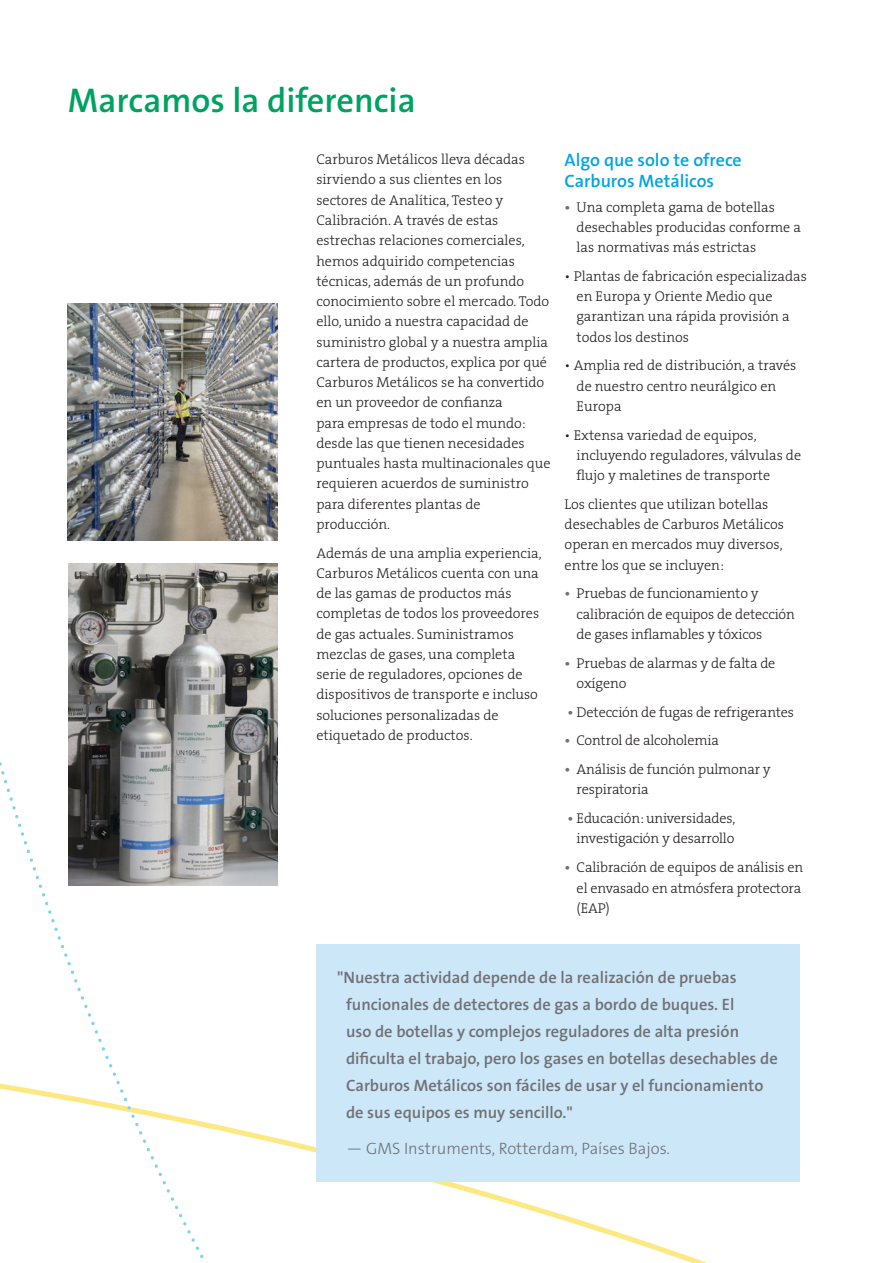
<style>
.page{position:relative;width:893px;height:1263px;background:#fff}
.page>*{position:absolute;margin:0;border:0;box-sizing:border-box;transform-origin:0 0}
.t1{font:600 34.5px "The Sans LF";color:#00a261}
.Body_copy{font:600 18px "The Sans LF";color:#00a5e3}
.t2{font:600 16.5px/27px "The Sans LF";color:#717074}
.t3{font:300 16.5px "The Sans LF";color:#717074}
.Body_copy-2{font:14.25px/20.2px "The Serif LP3 Lig";color:#231f20}
.s1{font-family:"The Serif LP6 Se Bld";color:#717074}
</style>
<div class="page">
<svg style="left:431px;top:1025px;width:369px;height:238px"></svg>
<svg style="left:0;top:619px;width:431px;height:644px"></svg>
<img style="left:68px;top:563px;width:209px;height:323px">
<div style="left:316px;top:944px;width:483px;height:237px;background:#cbe7f8"></div>
<img style="left:68px;top:303px;width:209px;height:237px">
<p class="t1" style="left:68px;top:79px;width:349px">Marcamos la diferencia</p>
<p class="Body_copy-2" style="left:316px;top:149px;width:236px">Carburos Metálicos lleva décadas sirviendo a sus clientes en los sectores de Analítica, Testeo y<br>Calibración. A través de estas estrechas relaciones comerciales, hemos adquirido competencias técnicas, además de un profundo conocimiento sobre el mercado. Todo ello, unido a nuestra capacidad de suministro global y a nuestra amplia cartera de productos, explica por qué<br>Carburos Metálicos se ha convertido en un proveedor de confianza<br>para empresas de todo el mundo: desde las que tienen necesidades puntuales hasta multinacionales que requieren acuerdos de suministro para diferentes plantas de producción.</p>
<p class="Body_copy-2" style="left:316px;top:543px;width:227px">Además de una amplia experiencia,<br>Carburos Metálicos cuenta con una de las gamas de productos más completas de todos los proveedores de gas actuales. Suministramos mezclas de gases, una completa serie de reguladores, opciones de dispositivos de transporte e incluso soluciones personalizadas de etiquetado de productos.</p>
<p class="Body_copy" style="left:565px;top:148px;width:179px">Algo que solo te ofrece</p>
<p class="Body_copy" style="left:565px;top:169px;width:151px">Carburos Metálicos</p>
<p class="Body_copy-2" style="left:577px;top:197px;width:226px;text-indent:-12px"><span class="s1">•</span> Una completa gama de botellas desechables producidas conforme a las normativas más estrictas</p>
<p class="Body_copy-2" style="left:577px;top:266px;width:232px;text-indent:-12px">• Plantas de fabricación especializadas en Europa y Oriente Medio que garantizan una rápida provisión a todos los destinos</p>
<p class="Body_copy-2" style="left:577px;top:356px;width:221px;text-indent:-12px">• Amplia red de distribución, a través de nuestro centro neurálgico en<br>Europa</p>
<p class="Body_copy-2" style="left:577px;top:425px;width:226px;text-indent:-12px">• Extensa variedad de equipos, incluyendo reguladores, válvulas de flujo y maletines de transporte</p>
<p class="Body_copy-2" style="left:565px;top:494px;width:221px">Los clientes que utilizan botellas desechables de Carburos Metálicos operan en mercados muy diversos, entre los que se incluyen:</p>
<p class="Body_copy-2" style="left:577px;top:584px;width:220px;text-indent:-12px"><span class="s1">•</span> Pruebas de funcionamiento y calibración de equipos de detección de gases inflamables y tóxicos</p>
<p class="Body_copy-2" style="left:577px;top:653px;width:200px;text-indent:-12px"><span class="s1">•</span> Pruebas de alarmas y de falta de oxígeno</p>
<p class="Body_copy-2" style="left:568px;top:702px;width:228px"><span class="s1">•</span> Detección de fugas de refrigerantes</p>
<p class="Body_copy-2" style="left:565px;top:731px;width:156px"><span class="s1">•</span> Control de alcoholemia</p>
<p class="Body_copy-2" style="left:577px;top:759px;width:196px;text-indent:-12px"><span class="s1">•</span> Análisis de función pulmonar y respiratoria</p>
<p class="Body_copy-2" style="left:568px;top:808px;width:169px;text-align:center"><span class="s1">•</span> Educación: universidades, investigación y desarrollo</p>
<p class="Body_copy-2" style="left:577px;top:857px;width:228px;text-indent:-12px"><span class="s1">•</span> Calibración de equipos de análisis en el envasado en atmósfera protectora (EAP)</p>
<p class="t2" style="left:346px;top:964px;width:433px;text-indent:-9px">"Nuestra actividad depende de la realización de pruebas funcionales de detectores de gas a bordo de buques. El<br>uso de botellas y complejos reguladores de alta presión dificulta el trabajo, pero los gases en botellas desechables de Carburos Metálicos son fáciles de usar y el funcionamiento de sus equipos es muy sencillo."</p>
<p class="t3" style="left:346px;top:1138px;width:325px">— GMS Instruments, Rotterdam, Países Bajos.</p>
</div>
